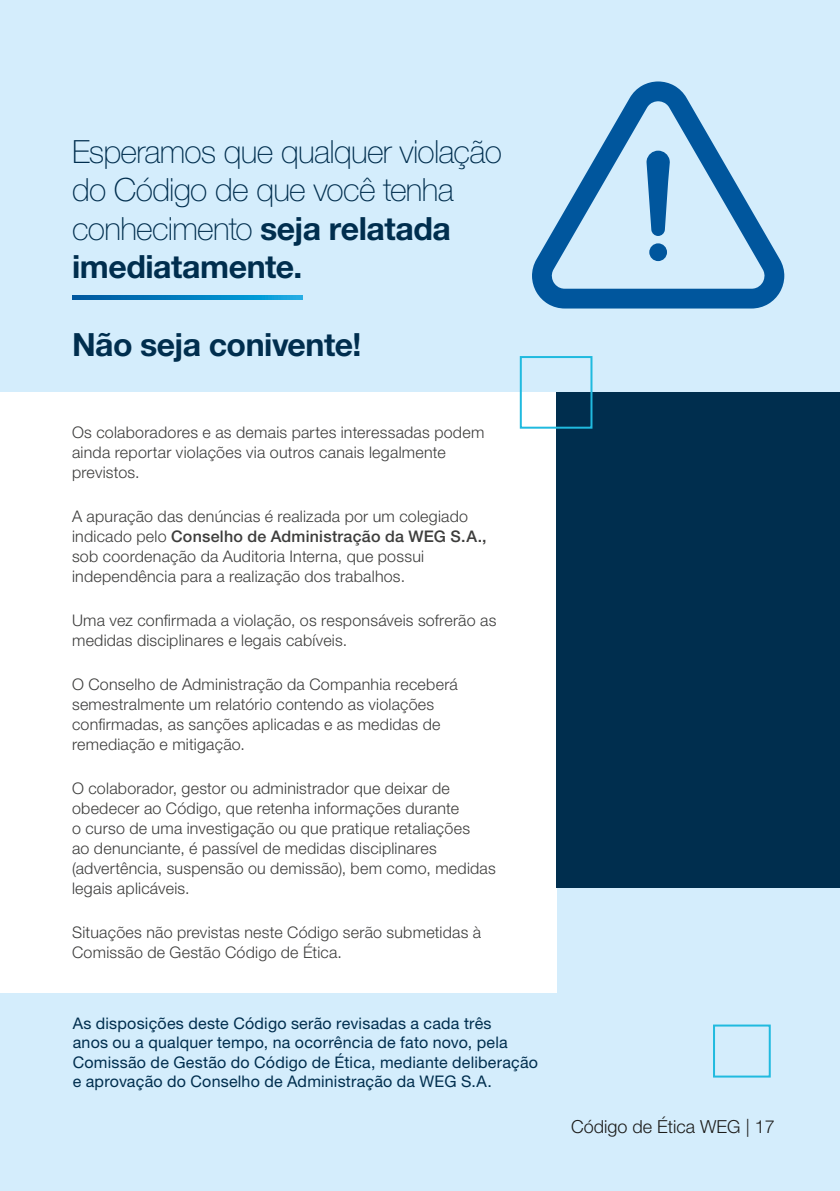
<style>
.page{position:relative;width:840px;height:1191px;background:#fff}
.page>*{position:absolute;margin:0;border:0;box-sizing:border-box;transform-origin:0 0}
.t1{font:100 32px/38.4px "Helvetica Neue LT Pro";letter-spacing:-.025em;color:#002e4e}
.t2{font:700 32px "Helvetica Neue LT Pro";letter-spacing:-.015em;color:#002e4e}
.t3{font:300 18px "Helvetica Neue LT Pro";color:#1d1d1b}
.t4{font:300 16px/20px "Helvetica Neue LT Pro";letter-spacing:.015em;color:#3d3d3c}
.t5{font:16px/19.2px "Helvetica Neue LT Pro";letter-spacing:.015em;color:#002e4e}
.s1{font-weight:700}
.s2{font-weight:500}
</style>
<div class="page">
<div style="left:0;top:0;width:839px;height:1191px;background:#d4edfc"></div>
<svg style="left:532px;top:81px;width:252px;height:227px"></svg>
<svg style="left:646px;top:151px;width:23px;height:85px"></svg>
<div style="left:649px;top:243px;width:17px;height:18px;background:#00569d;border-radius:50%"></div>
<svg style="left:72px;top:295px;width:230px;height:5px"></svg>
<div style="left:0;top:392px;width:556px;height:601px;background:#fff"></div>
<div style="left:712px;top:1024px;width:58px;height:53px;border:2px solid #20badf"></div>
<div style="left:556px;top:392px;width:283px;height:495px;background:#002e4e"></div>
<div style="left:519px;top:356px;width:73px;height:73px;border:2px solid #20badf"></div>
<h1 class="t1" style="left:72px;top:132px;width:431px">Esperamos que qualquer violação do Código de que você tenha conhecimento <span class="s1">seja relatada imediatamente.</span></h1>
<h1 class="t2" style="left:72px;top:324px;width:290px">Não seja conivente!</h1>
<p class="t4" style="left:72px;top:422px;width:413px">Os colaboradores e as demais partes interessadas podem ainda reportar violações via outros canais legalmente previstos.</p>
<p class="t4" style="left:72px;top:506px;width:416px">A apuração das denúncias é realizada por um colegiado indicado pelo <span class="s2">Conselho de Administração da WEG S.A., </span>sob coordenação da Auditoria Interna, que possui independência para a realização dos trabalhos.</p>
<p class="t4" style="left:72px;top:610px;width:425px">Uma vez confirmada a violação, os responsáveis sofrerão as medidas disciplinares e legais cabíveis.</p>
<p class="t4" style="left:72px;top:674px;width:387px">O Conselho de Administração da Companhia receberá semestralmente um relatório contendo as violações confirmadas, as sanções aplicadas e as medidas de remediação e mitigação.</p>
<p class="t4" style="left:72px;top:778px;width:425px">O colaborador, gestor ou administrador que deixar de obedecer ao Código, que retenha informações durante<br>o curso de uma investigação ou que pratique retaliações<br>ao denunciante, é passível de medidas disciplinares (advertência, suspensão ou demissão), bem como, medidas legais aplicáveis.</p>
<p class="t4" style="left:72px;top:922px;width:410px">Situações não previstas neste Código serão submetidas à<br>Comissão de Gestão Código de Ética.</p>
<p class="t5" style="left:73px;top:1013px;width:466px">As disposições deste Código serão revisadas a cada três<br>anos ou a qualquer tempo, na ocorrência de fato novo, pela Comissão de Gestão do Código de Ética, mediante deliberação e aprovação do Conselho de Administração da WEG S.A.</p>
<p class="t3" style="left:570px;top:1115px;width:205px">Código de Ética WEG | 17</p>
</div>
